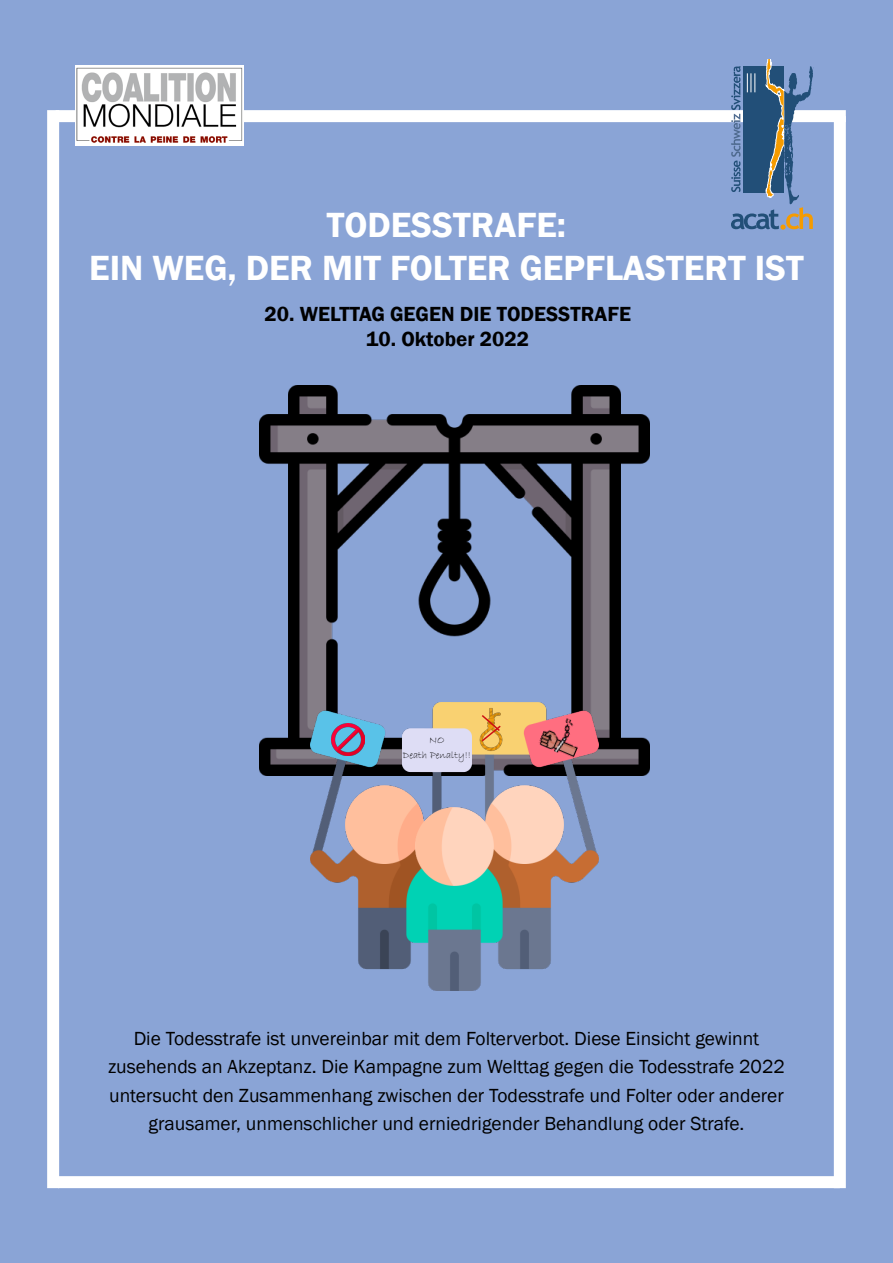
<style>
.page{position:relative;width:893px;height:1263px;background:#8aa4d6}
.page>*{position:absolute;margin:0;border:0;box-sizing:border-box;transform-origin:0 0}
.DE-Titelblatt_Titel{font:600 36px "Franklin Gothic";color:#fff}
.DE-Titelblatt_Vorspa{font:600 21px "Franklin Gothic";color:#000}
.t1{font:19.5px/28.5px "Franklin Gothic";color:#000;text-align:center}
.DE-Text{font:10.5px "Bradley Hand ITC";color:#000}
</style>
<div class="page">
<div style="left:47px;top:110px;width:12px;height:1078px;background:#fff"></div>
<div style="left:834px;top:116px;width:12px;height:1072px;background:#fff"></div>
<div style="left:58px;top:1176px;width:782px;height:12px;background:#fff"></div>
<div style="left:56px;top:110px;width:790px;height:12px;background:#fff"></div>
<img style="left:76px;top:65px;width:167px;height:80px">
<svg style="left:731px;top:59px;width:83px;height:171px;background:#6782a3"></svg>
<img style="left:259px;top:386px;width:390px;height:389px">
<img style="left:310px;top:702px;width:288px;height:288px">
<img style="left:332px;top:723px;width:32px;height:32px">
<img style="left:468px;top:705px;width:46px;height:47px">
<svg style="left:480px;top:713px;width:22px;height:30px"></svg>
<img style="left:538px;top:712px;width:49px;height:47px">
<p class="DE-Titelblatt_Titel" style="left:327px;top:203px;width:241px">TODESSTRAFE:</p>
<p class="DE-Titelblatt_Titel" style="left:89px;top:246px;width:716px">EIN WEG, DER MIT FOLTER GEPFLASTERT IST</p>
<p class="DE-Titelblatt_Vorspa" style="left:264px;top:301px;width:368px">20. WELTTAG GEGEN DIE TODESSTRAFE</p>
<p class="DE-Titelblatt_Vorspa" style="left:366px;top:326px;width:164px">10. Oktober 2022</p>
<p class="DE-Text" style="left:429px;top:734px;width:17px">NO</p>
<p class="DE-Text" style="left:403px;top:748px;width:70px">Death Penalty!!</p>
<p class="t1" style="left:108px;top:1024px;width:678px">Die Todesstrafe ist unvereinbar mit dem Folterverbot. Diese Einsicht gewinnt zusehends an Akzeptanz. Die Kampagne zum Welttag gegen die Todesstrafe 2022 untersucht den Zusammenhang zwischen der Todesstrafe und Folter oder anderer grausamer, unmenschlicher und erniedrigender Behandlung oder Strafe.</p>
</div>
